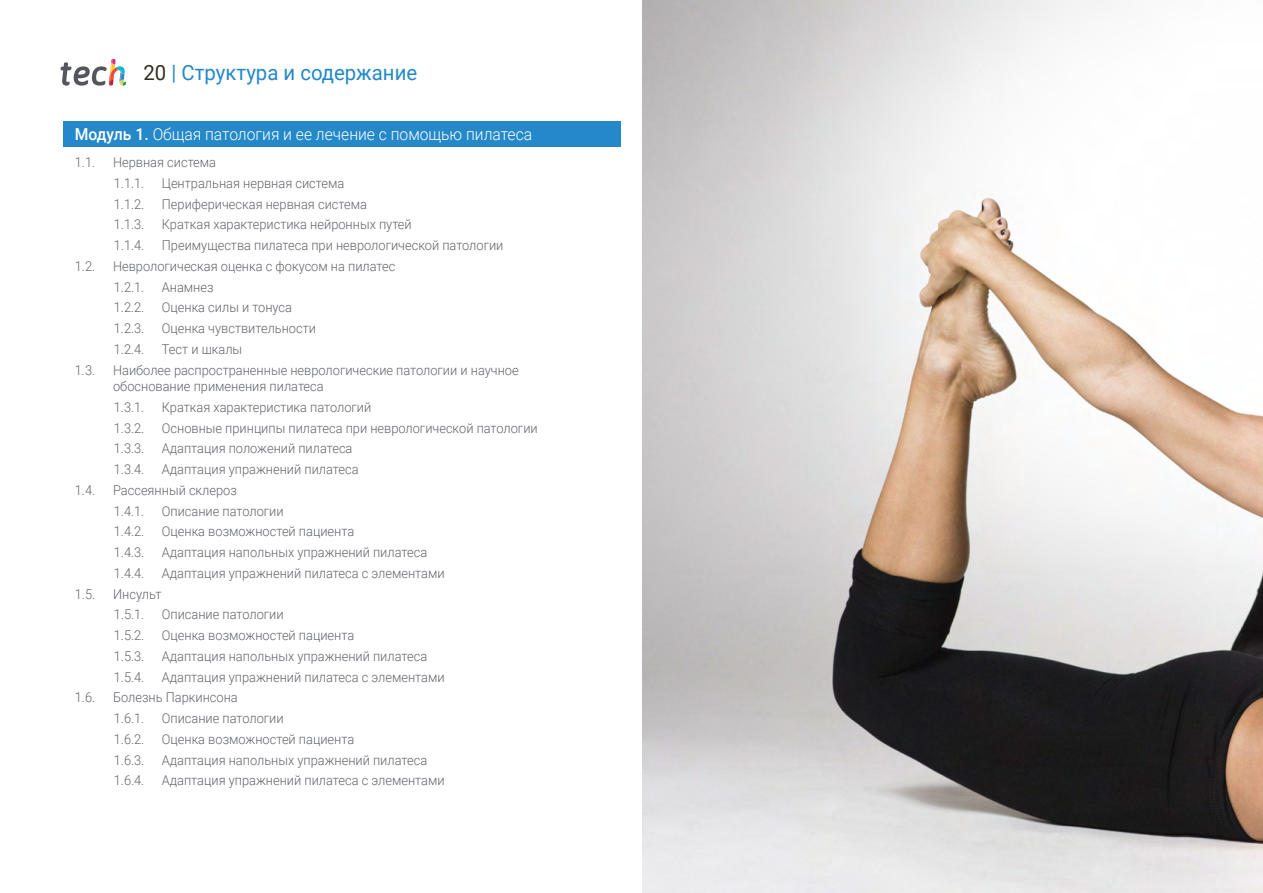
<style>
.page{position:relative;width:1263px;height:893px;background:#fff}
.page>*{position:absolute;margin:0;border:0;box-sizing:border-box;transform-origin:0 0}
.t1{font:21px "Roboto";color:#2488c9}
.t2{font:300 16.5px "Roboto";color:#fff;scale:.95 1}
.t3{font:300 13.5px/20.7px "Roboto";color:#61646a;scale:.95 1}
.s1{color:#312e20}
.s2{font-weight:500}
</style>
<div class="page">
<div style="left:64px;top:121px;width:557px;height:25px;background:#2488c9"></div>
<svg style="left:61px;top:59px;width:65px;height:27px"></svg>
<img style="left:642px;top:0;width:621px;height:893px">
<h1 class="t1" style="left:144px;top:57px;width:275px"><span class="s1">20</span> | Структура и содержание</h1>
<p class="t2" style="left:75px;top:123px;width:483px"><span class="s2">Модуль 1.</span> Общая патология и ее лечение с помощью пилатеса</p>
<p class="t3" style="left:75px;top:151px;width:23px">1.1.</p>
<p class="t3" style="left:113px;top:151px;width:110px">Нервная система<br>1.1.1.</p>
<p class="t3" style="left:162px;top:172px;width:194px">Центральная нервная система</p>
<p class="t3" style="left:114px;top:193px;width:34px">1.1.2.</p>
<p class="t3" style="left:162px;top:193px;width:217px">Периферическая нервная система</p>
<p class="t3" style="left:114px;top:214px;width:34px">1.1.3.</p>
<p class="t3" style="left:162px;top:214px;width:265px">Краткая характеристика нейронных путей</p>
<p class="t3" style="left:114px;top:234px;width:34px">1.1.4.</p>
<p class="t3" style="left:162px;top:234px;width:361px">Преимущества пилатеса при неврологической патологии</p>
<p class="t3" style="left:75px;top:255px;width:23px">1.2.</p>
<p class="t3" style="left:113px;top:255px;width:299px">Неврологическая оценка с фокусом на пилатес<br>1.2.1.</p>
<p class="t3" style="left:162px;top:276px;width:56px">Анамнез</p>
<p class="t3" style="left:114px;top:297px;width:34px">1.2.2.</p>
<p class="t3" style="left:162px;top:297px;width:139px">Оценка силы и тонуса</p>
<p class="t3" style="left:114px;top:317px;width:34px">1.2.3.</p>
<p class="t3" style="left:162px;top:317px;width:164px">Оценка чувствительности</p>
<p class="t3" style="left:114px;top:338px;width:34px">1.2.4.</p>
<p class="t3" style="left:162px;top:338px;width:86px">Тест и шкалы</p>
<p class="t3" style="left:75px;top:359px;width:23px">1.3.</p>
<p class="t3" style="left:113px;top:361px;width:428px;line-height:16.5px">Наиболее распространенные неврологические патологии и научное обоснование применения пилатеса</p>
<p class="t3" style="left:114px;top:396px;width:34px">1.3.1.</p>
<p class="t3" style="left:162px;top:396px;width:222px">Краткая характеристика патологий</p>
<p class="t3" style="left:114px;top:417px;width:34px">1.3.2.</p>
<p class="t3" style="left:162px;top:417px;width:397px">Основные принципы пилатеса при неврологической патологии</p>
<p class="t3" style="left:114px;top:438px;width:34px">1.3.3.</p>
<p class="t3" style="left:162px;top:438px;width:202px">Адаптация положений пилатеса</p>
<p class="t3" style="left:114px;top:458px;width:34px">1.3.4.</p>
<p class="t3" style="left:162px;top:458px;width:209px">Адаптация упражнений пилатеса</p>
<p class="t3" style="left:75px;top:479px;width:23px">1.4.</p>
<p class="t3" style="left:113px;top:479px;width:132px">Рассеянный склероз<br>1.4.1.</p>
<p class="t3" style="left:162px;top:500px;width:130px">Описание патологии</p>
<p class="t3" style="left:114px;top:521px;width:34px">1.4.2.</p>
<p class="t3" style="left:162px;top:521px;width:204px">Оценка возможностей пациента</p>
<p class="t3" style="left:114px;top:541px;width:34px">1.4.3.</p>
<p class="t3" style="left:162px;top:541px;width:281px">Адаптация напольных упражнений пилатеса</p>
<p class="t3" style="left:114px;top:562px;width:34px">1.4.4.</p>
<p class="t3" style="left:162px;top:562px;width:299px">Адаптация упражнений пилатеса с элементами</p>
<p class="t3" style="left:75px;top:583px;width:23px">1.5.</p>
<p class="t3" style="left:113px;top:583px;width:53px">Инсульт<br>1.5.1.</p>
<p class="t3" style="left:162px;top:604px;width:130px">Описание патологии</p>
<p class="t3" style="left:114px;top:624px;width:34px">1.5.2.</p>
<p class="t3" style="left:162px;top:624px;width:204px">Оценка возможностей пациента</p>
<p class="t3" style="left:114px;top:645px;width:34px">1.5.3.</p>
<p class="t3" style="left:162px;top:645px;width:281px">Адаптация напольных упражнений пилатеса</p>
<p class="t3" style="left:114px;top:666px;width:34px">1.5.4.</p>
<p class="t3" style="left:162px;top:666px;width:299px">Адаптация упражнений пилатеса с элементами</p>
<p class="t3" style="left:75px;top:687px;width:23px">1.6.</p>
<p class="t3" style="left:113px;top:687px;width:133px">Болезнь Паркинсона<br>1.6.1.</p>
<p class="t3" style="left:162px;top:707px;width:130px">Описание патологии</p>
<p class="t3" style="left:114px;top:728px;width:34px">1.6.2.</p>
<p class="t3" style="left:162px;top:728px;width:204px">Оценка возможностей пациента</p>
<p class="t3" style="left:114px;top:749px;width:34px">1.6.3.</p>
<p class="t3" style="left:162px;top:749px;width:281px">Адаптация напольных упражнений пилатеса</p>
<p class="t3" style="left:114px;top:770px;width:34px">1.6.4.</p>
<p class="t3" style="left:162px;top:770px;width:299px">Адаптация упражнений пилатеса с элементами</p>
</div>
